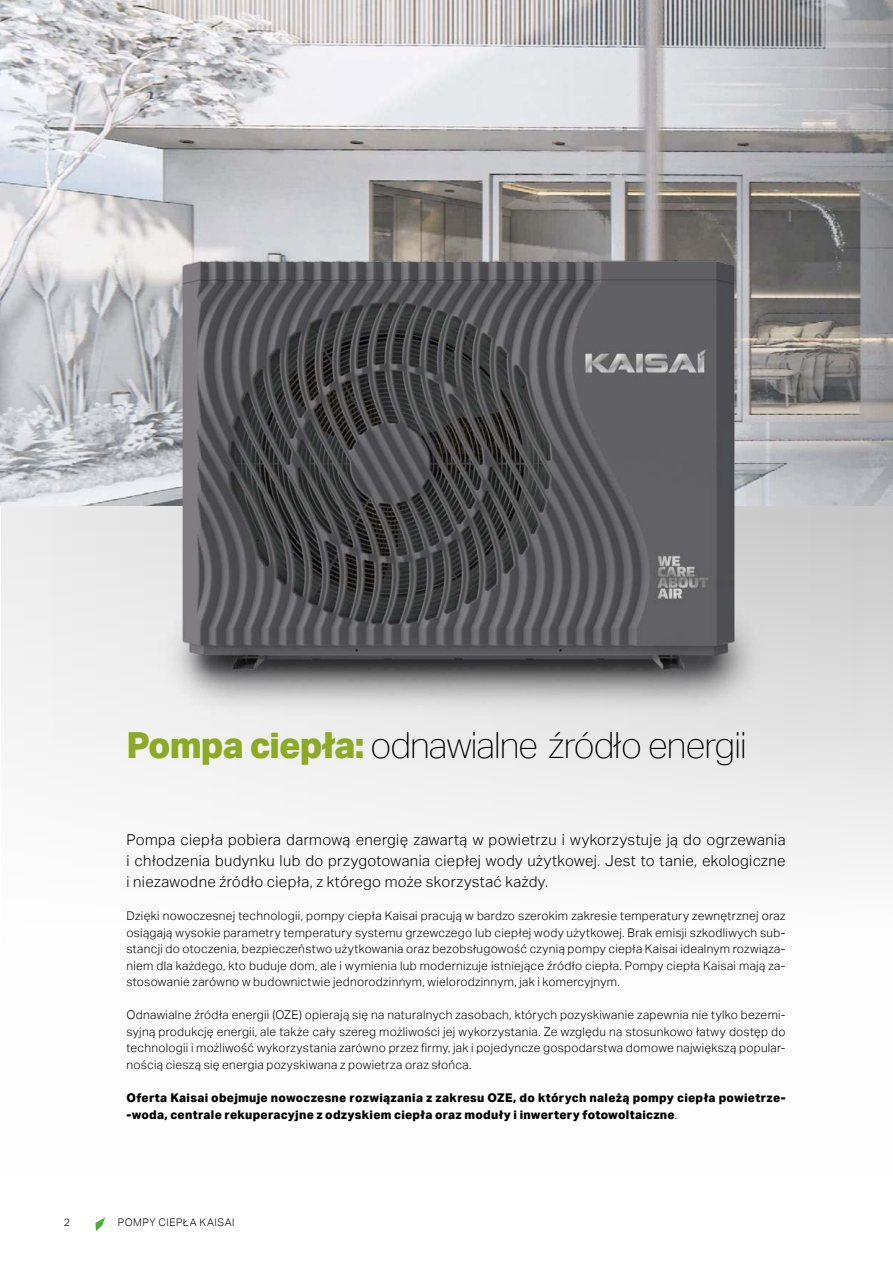
<style>
.page{position:relative;width:893px;height:1263px;background:#fff}
.page>*{position:absolute;margin:0;border:0;box-sizing:border-box;transform-origin:0 0}
.t1{font:100 36px "Aktiv Grotesk";letter-spacing:-.025em;color:#000}
.t2{font:300 15px/21px "Aktiv Grotesk";letter-spacing:.025em;color:#000;text-align:justify}
.t3{font:300 12px/16.5px "Aktiv Grotesk";letter-spacing:.025em;color:#000;text-align:justify}
.t4{font:800 12px/16.5px "Aktiv Grotesk";letter-spacing:.025em;color:#000}
.t5{font:300 10.5px "Aktiv Grotesk";letter-spacing:.05em;color:#000}
.s1{font-weight:800;color:#8ea926}
.s2{font-weight:300}
</style>
<div class="page">
<svg style="left:95px;top:1217px;width:10px;height:14px"></svg>
<img style="left:0;top:0;width:893px;height:506px">
<img style="left:54px;top:183px;width:809px;height:563px">
<h1 class="t1" style="left:126px;top:731px;width:622px"><span class="s1">Pompa ciepła:</span> odnawialne źródło energii</h1>
<p class="t2" style="left:126px;top:830px;width:661px">Pompa ciepła pobiera darmową energię zawartą w powietrzu i wykorzystuje ją do ogrzewania i chłodzenia budynku lub do przygotowania ciepłej wody użytkowej. Jest to tanie, ekologiczne i niezawodne źródło ciepła, z którego może skorzystać każdy.</p>
<p class="t3" style="left:126px;top:908px;width:661px">Dzięki nowoczesnej technologii, pompy ciepła Kaisai pracują w bardzo szerokim zakresie temperatury zewnętrznej oraz osiągają wysokie parametry temperatury systemu grzewczego lub ciepłej wody użytkowej. Brak emisji szkodliwych sub&shy;stancji do otoczenia, bezpieczeństwo użytkowania oraz bezobsługowość czynią pompy ciepła Kaisai idealnym rozwiąza&shy;niem dla każdego, kto buduje dom, ale i wymienia lub modernizuje istniejące źródło ciepła. Pompy ciepła Kaisai mają za&shy;stosowanie zarówno w budownictwie jednorodzinnym, wielorodzinnym, jak i komercyjnym.</p>
<p class="t3" style="left:126px;top:1007px;width:661px">Odnawialne źródła energii (OZE) opierają się na naturalnych zasobach, których pozyskiwanie zapewnia nie tylko bezemi&shy;syjną produkcję energii, ale także cały szereg możliwości jej wykorzystania. Ze względu na stosunkowo łatwy dostęp do technologii i możliwość wykorzystania zarówno przez firmy, jak i pojedyncze gospodarstwa domowe największą popular&shy;nością cieszą się energia pozyskiwana z powietrza oraz słońca.</p>
<p class="t4" style="left:126px;top:1089px;width:661px">Oferta Kaisai obejmuje nowoczesne rozwiązania z zakresu OZE, do których należą pompy ciepła powietrze--woda, centrale rekuperacyjne z odzyskiem ciepła oraz moduły i inwertery fotowoltaiczne<span class="s2">.</span></p>
<p class="t5" style="left:64px;top:1216px;width:8px">2</p>
<p class="t5" style="left:118px;top:1216px;width:118px">POMPY CIEPŁA KAISAI</p>
</div>
